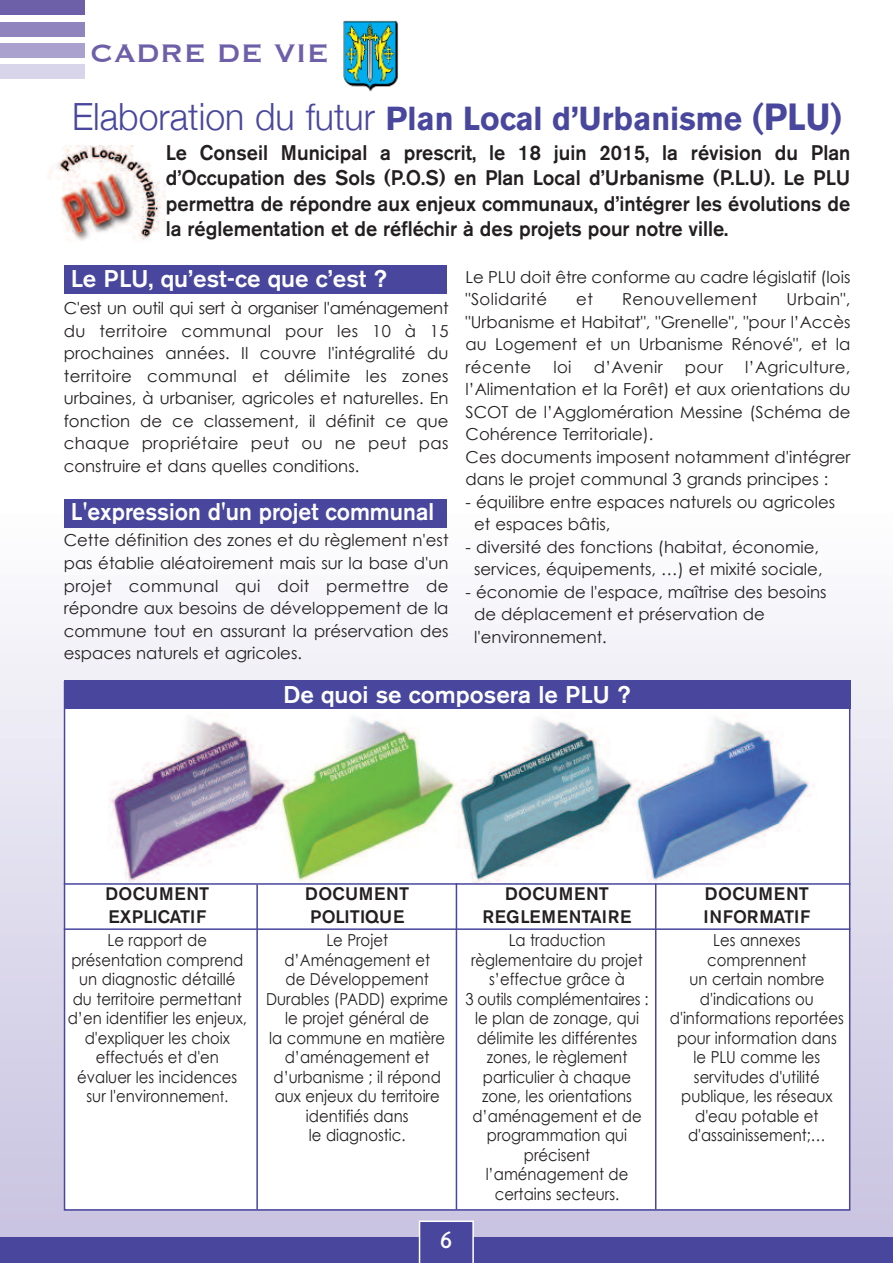
<style>
.page{position:relative;width:893px;height:1263px;background:#fff}
.page>*{position:absolute;margin:0;border:0;box-sizing:border-box;transform-origin:0 0}
.t1{font:700 33px "Akzidenz Grotesk BE";color:#48479d;scale:.95 1}
.t2{font:33px "Copperplate";color:#6e5fa9}
.t3{font:500 24px "Akzidenz Grotesk BE";color:#fff}
.t4{font:500 24px "Akzidenz Grotesk BE";color:#fff;scale:.95 1}
.t5{font:500 22.5px "Blindfish";color:#fff}
.t6{font:500 21px/25.5px "Akzidenz Grotesk BE";color:#231f20;text-align:justify;scale:.95 1}
.t7{font:500 18px/22.5px "Akzidenz Grotesk BE";letter-spacing:.02em;color:#231f20}
.t8{font:500 18px/22.5px "Akzidenz Grotesk BE";letter-spacing:.04em;color:#231f20;text-align:center}
.t9{font:500 18px/22.5px "Akzidenz Grotesk BE";color:#231f20}
.t10{font:16.5px/22.5px "Century Gothic";color:#231f20}
.t11{font:16.5px/19.5px "Century Gothic";color:#231f20;text-align:center;scale:.9 1}
.t12{font:16.5px "Century Gothic";letter-spacing:.02em;color:#231f20}
.s1{font-family:"Helvetica Neue";font-weight:300;font-size:37.5px}
.s2{font-size:37.5px}
.s3{font-size:15px}
</style>
<div class="page">
<div style="left:0;top:511px;width:893px;height:743px;background:linear-gradient(to bottom,#fbfbfd,#c1bcdd)"></div>
<div style="left:65px;top:683px;width:784px;height:526px;background:#fff"></div>
<div style="left:64px;top:265px;width:382px;height:28px;background:#48479d"></div>
<div style="left:64px;top:499px;width:382px;height:28px;background:#48479d"></div>
<div style="left:64px;top:680px;width:786px;height:29px;background:#48479d"></div>
<div style="left:0;top:0;width:85px;height:15px;background:#6e5fa9"></div>
<div style="left:0;top:22px;width:85px;height:15px;background:#9084be"></div>
<div style="left:0;top:43px;width:85px;height:15px;background:#aaa1ce"></div>
<div style="left:0;top:65px;width:85px;height:14px;background:#d8d4ea"></div>
<div style="left:0;top:1237px;width:893px;height:26px;background:#48479d"></div>
<svg style="left:419px;top:1220px;width:55px;height:43px"></svg>
<img style="left:110px;top:717px;width:704px;height:171px">
<hr style="left:256px;top:884px;width:2px;height:325px;background:#48479d">
<hr style="left:456px;top:883px;width:1px;height:326px;background:#48479d">
<hr style="left:655px;top:884px;width:1px;height:325px;background:#48479d">
<hr style="left:64px;top:928px;width:786px;height:2px;background:#48479d">
<hr style="left:64px;top:883px;width:786px;height:2px;background:#48479d">
<img style="left:343px;top:20px;width:56px;height:72px">
<img style="left:49px;top:146px;width:117px;height:95px">
<h1 class="t2" style="left:90px;top:37px;width:240px">CADRE DE VIE</h1>
<h1 class="t1" style="left:72px;top:105px;width:812px"><span class="s1">Elaboration du futur</span> Plan Local d’Urbanisme <span class="s2">(PLU)</span></h1>
<p class="t6" style="left:166px;top:141px;width:722px">Le Conseil Municipal a prescrit, le 18 juin 2015, la révision du Plan d’Occupation des Sols (P.O.S) en Plan Local d’Urbanisme (P.L.U). Le PLU permettra de répondre aux enjeux communaux, d’intégrer les évolutions de la réglementation et de réfléchir à des projets pour notre ville.</p>
<h2 class="t3" style="left:71px;top:270px;width:318px">Le PLU, qu’est-ce que c’est ?</h2>
<p class="t10" style="left:64px;top:296px;width:386px;text-align:justify">C'est un outil qui sert à organiser l'aménagement du territoire communal pour les 10 à 15 prochaines années. Il couvre l'intégralité du territoire communal et délimite les zones urbaines, à urbaniser, agricoles et naturelles. En fonction de ce classement, il définit ce que chaque propriétaire peut ou ne peut pas construire et dans quelles conditions.</p>
<h2 class="t4" style="left:71px;top:503px;width:384px">L'expression d'un projet communal</h2>
<p class="t10" style="left:64px;top:529px;width:386px;text-align:justify">Cette définition des zones et du règlement n'est pas établie aléatoirement mais sur la base d'un projet communal qui doit permettre de répondre aux besoins de développement de la commune tout en assurant la préservation des espaces naturels et agricoles.</p>
<p class="t10" style="left:466px;top:265px;width:386px">Le PLU doit être conforme au cadre législatif (lois "Solidarité</p>
<p class="t10" style="left:466px;top:288px;width:386px;text-align:justify;text-indent:321px">Urbain", "Urbanisme et Habitat", "Grenelle", "pour l’Accès au Logement et un Urbanisme Rénové", et la récente</p>
<p class="t10" style="left:576px;top:288px;width:18px">et</p>
<p class="t12" style="left:622px;top:289px;width:137px">Renouvellement</p>
<p class="t10" style="left:466px;top:355px;width:386px;text-indent:280px">l’Agriculture, l’Alimentation et la Forêt) et aux orientations du SCOT de l’Agglomération Messine (Schéma de Cohérence Territoriale).<br>Ces documents imposent notamment d'intégrer dans le projet communal 3 grands principes :</p>
<p class="t10" style="left:474px;top:490px;width:363px;text-indent:-9px">- équilibre entre espaces naturels ou agricoles et espaces bâtis,</p>
<p class="t10" style="left:466px;top:535px;width:358px;text-align:center">- diversité des fonctions (habitat, économie, services, équipements, …) et mixité sociale,</p>
<p class="t10" style="left:474px;top:580px;width:354px;text-indent:-9px">- économie de l'espace, maîtrise des besoins de déplacement et préservation de l'environnement.</p>
<p class="t10" style="left:553px;top:355px;width:20px">loi</p>
<p class="t10" style="left:594px;top:355px;width:70px">d’Avenir</p>
<p class="t10" style="left:685px;top:355px;width:40px">pour</p>
<h2 class="t3" style="left:283px;top:686px;width:349px">De quoi se composera le PLU ?</h2>
<p class="t7" style="left:105px;top:884px;width:105px">DOCUMENT<br>EXPLICATIF</p>
<p class="t11" style="left:68px;top:930px;width:201px">Le rapport de présentation comprend un diagnostic détaillé du territoire permettant d’en identifier les enjeux, d'expliquer les choix effectués et d'en évaluer les incidences sur l'environneme<span class="s3">nt.</span></p>
<p class="t9" style="left:305px;top:884px;width:105px">DOCUMENT<br>POLITIQUE</p>
<p class="t11" style="left:266px;top:930px;width:204px">Le Projet d’Aménagement et<br>de Développement<br>Durables (PADD) exprime le projet général de<br>la commune en matière d’aménagement et d’urbanisme ; il répond aux enjeux du territoire identifiés dans<br>le diagnostic.</p>
<h3 class="t5" style="left:440px;top:1226px;width:14px">6</h3>
<p class="t8" style="left:483px;top:884px;width:150px">DOCUMENT<br>REGLEMENTAIRE</p>
<p class="t11" style="left:465px;top:930px;width:205px">La traduction règlementaire du projet s’effectue grâce à<br>3 outils complémentaires : le plan de zonage, qui délimite les différentes zones, le règlement particulier à chaque zone, les orientations d’aménagement et de programmation qui précisent l’aménagement de certains secteurs.</p>
<p class="t7" style="left:703px;top:884px;width:108px">DOCUMENT<br>INFORMATIF</p>
<p class="t11" style="left:670px;top:930px;width:195px">Les annexes comprennent<br>un certain nombre d'indications ou d'informations reportées pour information dans le PLU comme les servitudes d'utilité publique, les réseaux d'eau potable et d'assainissement;…</p>
</div>
